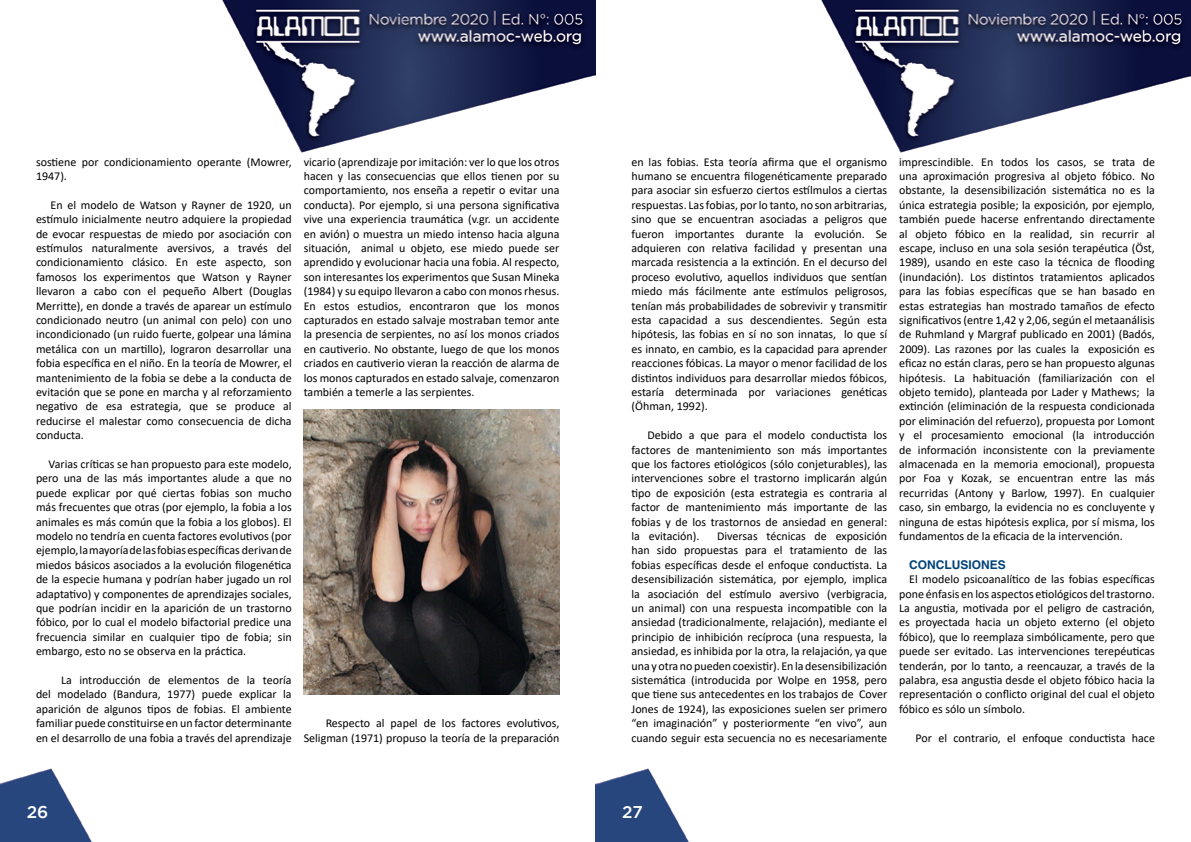
<style>
.page{position:relative;width:1191px;height:842px;background:#fff}
.page>*{position:absolute;margin:0;border:0;box-sizing:border-box;transform-origin:0 0}
.t1{font:500 17px "Gotham";color:#fff}
.t2{font:12px/14.4px "Calibri";color:#000;text-align:justify}
.t3{font:700 12px "Helvetica LT Std";color:#00427a}
</style>
<div class="page">
<img style="left:821px;top:0;width:370px;height:153px">
<img style="left:0;top:768px;width:92px;height:74px">
<img style="left:595px;top:768px;width:94px;height:74px">
<img style="left:222px;top:0;width:373px;height:153px">
<img style="left:303px;top:409px;width:256px;height:285px">
<p class="t2" style="left:36px;top:154px;width:257px">sostiene por condicionamiento operante (Mowrer,<br>1947).</p>
<p class="t2" style="left:36px;top:197px;width:257px;text-indent:15px">En el modelo de Watson y Rayner de 1920, un estímulo inicialmente neutro adquiere la propiedad de evocar respuestas de miedo por asociación con estímulos naturalmente aversivos, a través del condicionamiento clásico. En este aspecto, son famosos los experimentos que Watson y Rayner llevaron a cabo con el pequeño Albert (Douglas Merritte), en donde a través de aparear un estímulo condicionado neutro (un animal con pelo) con uno incondicionado (un ruido fuerte, golpear una lámina metálica con un martillo), lograron desarrollar una fobia específica en el niño. En la teoría de Mowrer, el mantenimiento de la fobia se debe a la conducta de evitación que se pone en marcha y al reforzamiento negativo de esa estrategia, que se produce al reducirse el malestar como consecuencia de dicha conducta.</p>
<p class="t2" style="left:36px;top:456px;width:257px;text-indent:13px">Varias críticas se han propuesto para este modelo, pero una de las más importantes alude a que no puede explicar por qué ciertas fobias son mucho más frecuentes que otras (por ejemplo, la fobia a los animales es más común que la fobia a los globos). El modelo no tendría en cuenta factores evolutivos (por ejemplo, la mayoría de las fobias específicas derivan de miedos básicos asociados a la evolución filogenética de la especie humana y podrían haber jugado un rol adaptativo) y componentes de aprendizajes sociales, que podrían incidir en la aparición de un trastorno fóbico, por lo cual el modelo bifactorial predice una frecuencia similar en cualquier tipo de fobia; sin embargo, esto no se observa en la práctica.</p>
<p class="t2" style="left:36px;top:672px;width:257px;text-indent:25px">La introducción de elementos de la teoría del modelado (Bandura, 1977) puede explicar la aparición de algunos tipos de fobias. El ambiente familiar puede constituirse en un factor determinante en el desarrollo de una fobia a través del aprendizaje</p>
<p class="t2" style="left:304px;top:154px;width:257px">vicario (aprendizaje por imitación: ver lo que los otros hacen y las consecuencias que ellos tienen por su comportamiento, nos enseña a repetir o evitar una conducta). Por ejemplo, si una persona significativa vive una experiencia traumática (v.gr. un accidente en avión) o muestra un miedo intenso hacia alguna situación, animal u objeto, ese miedo puede ser aprendido y evolucionar hacia una fobia. Al respecto, son interesantes los experimentos que Susan Mineka (1984) y su equipo llevaron a cabo con monos rhesus.<br>En estos estudios, encontraron que los monos capturados en estado salvaje mostraban temor ante la presencia de serpientes, no así los monos criados en cautiverio. No obstante, luego de que los monos criados en cautiverio vieran la reacción de alarma de los monos capturados en estado salvaje, comenzaron también a temerle a las serpientes.</p>
<p class="t2" style="left:304px;top:716px;width:257px;text-align:right">Respecto al papel de los factores evolutivos,<br>Seligman (1971) propuso la teoría de la preparación</p>
<p class="t2" style="left:631px;top:154px;width:257px">en las fobias. Esta teoría afirma que el organismo humano se encuentra filogenéticamente preparado para asociar sin esfuerzo ciertos estílmulos a ciertas respuestas. Las fobias, por lo tanto, no son arbitrarias, sino que se encuentran asociadas a peligros que fueron importantes durante la evolución. Se adquieren con relativa facilidad y presentan una marcada resistencia a la extinción. En el decurso del proceso evolutivo, aquellos individuos que sentían miedo más fácilmente ante estímulos peligrosos, tenían más probabilidades de sobrevivir y transmitir esta capacidad a sus descendientes. Según esta hipótesis, las fobias en sí no son innatas, lo que sí es innato, en cambio, es la capacidad para aprender reacciones fóbicas. La mayor o menor facilidad de los distintos individuos para desarrollar miedos fóbicos, estaría determinada por variaciones genéticas (Öhman, 1992).</p>
<p class="t2" style="left:631px;top:428px;width:257px;text-indent:16px">Debido a que para el modelo conductista los factores de mantenimiento son más importantes que los factores etiológicos (sólo conjeturables), las intervenciones sobre el trastorno implicarán algún tipo de exposición (esta estrategia es contraria al factor de mantenimiento más importante de las fobias y de los trastornos de ansiedad en general: la evitación).</p>
<p class="t2" style="left:631px;top:528px;width:257px;text-indent:86px">Diversas técnicas de exposición han sido propuestas para el tratamiento de las fobias específicas desde el enfoque conductista. La desensibilización sistemática, por ejemplo, implica la asociación del estímulo aversivo (verbigracia, un animal) con una respuesta incompatible con la ansiedad (tradicionalmente, relajación), mediante el principio de inhibición recíproca (una respuesta, la ansiedad, es inhibida por la otra, la relajación, ya que una y otra no pueden coexistir). En la desensibilización sistemática (introducida por Wolpe en 1958, pero que tiene sus antecedentes en los trabajos de Cover Jones de 1924), las exposiciones suelen ser primero “en imaginación” y posteriormente “en vivo”, aun cuando seguir esta secuencia no es necesariamente</p>
<p class="t2" style="left:899px;top:154px;width:257px">imprescindible. En todos los casos, se trata de una aproximación progresiva al objeto fóbico. No obstante, la desensibilización sistemática no es la única estrategia posible; la exposición, por ejemplo, también puede hacerse enfrentando directamente al objeto fóbico en la realidad, sin recurrir al escape, incluso en una sola sesión terapéutica (Öst, 1989), usando en este caso la técnica de flooding (inundación). Los distintos tratamientos aplicados para las fobias específicas que se han basado en estas estrategias han mostrado tamaños de efecto significativos (entre 1,42 y 2,06, según el metaanálisis de Ruhmland y Margraf publicado en 2001) (Badós, 2009). Las razones por las cuales la exposición es eficaz no están claras, pero se han propuesto algunas hipótesis. La habituación (familiarización con el objeto temido), planteada por Lader y Mathews; la extinción (eliminación de la respuesta condicionada por eliminación del refuerzo), propuesta por Lomont y el procesamiento emocional (la introducción de información inconsistente con la previamente almacenada en la memoria emocional), propuesta por Foa y Kozak, se encuentran entre las más recurridas (Antony y Barlow, 1997). En cualquier caso, sin embargo, la evidencia no es concluyente y ninguna de estas hipótesis explica, por sí misma, los fundamentos de la eficacia de la intervención.</p>
<p class="t3" style="left:909px;top:557px;width:98px">CONCLUSIONES</p>
<p class="t2" style="left:899px;top:572px;width:257px;text-indent:10px">El modelo psicoanalítico de las fobias específicas pone énfasis en los aspectos etiológicos del trastorno.<br>La angustia, motivada por el peligro de castración, es proyectada hacia un objeto externo (el objeto fóbico), que lo reemplaza simbólicamente, pero que puede ser evitado. Las intervenciones terepéuticas tenderán, por lo tanto, a reencauzar, a través de la palabra, esa angustia desde el objeto fóbico hacia la representación o conflicto original del cual el objeto fóbico es sólo un símbolo.</p>
<p class="t2" style="left:915px;top:730px;width:241px">Por el contrario, el enfoque conductista hace</p>
<h1 class="t1" style="left:27px;top:803px;width:23px">26</h1>
<h1 class="t1" style="left:622px;top:803px;width:22px">27</h1>
</div>
